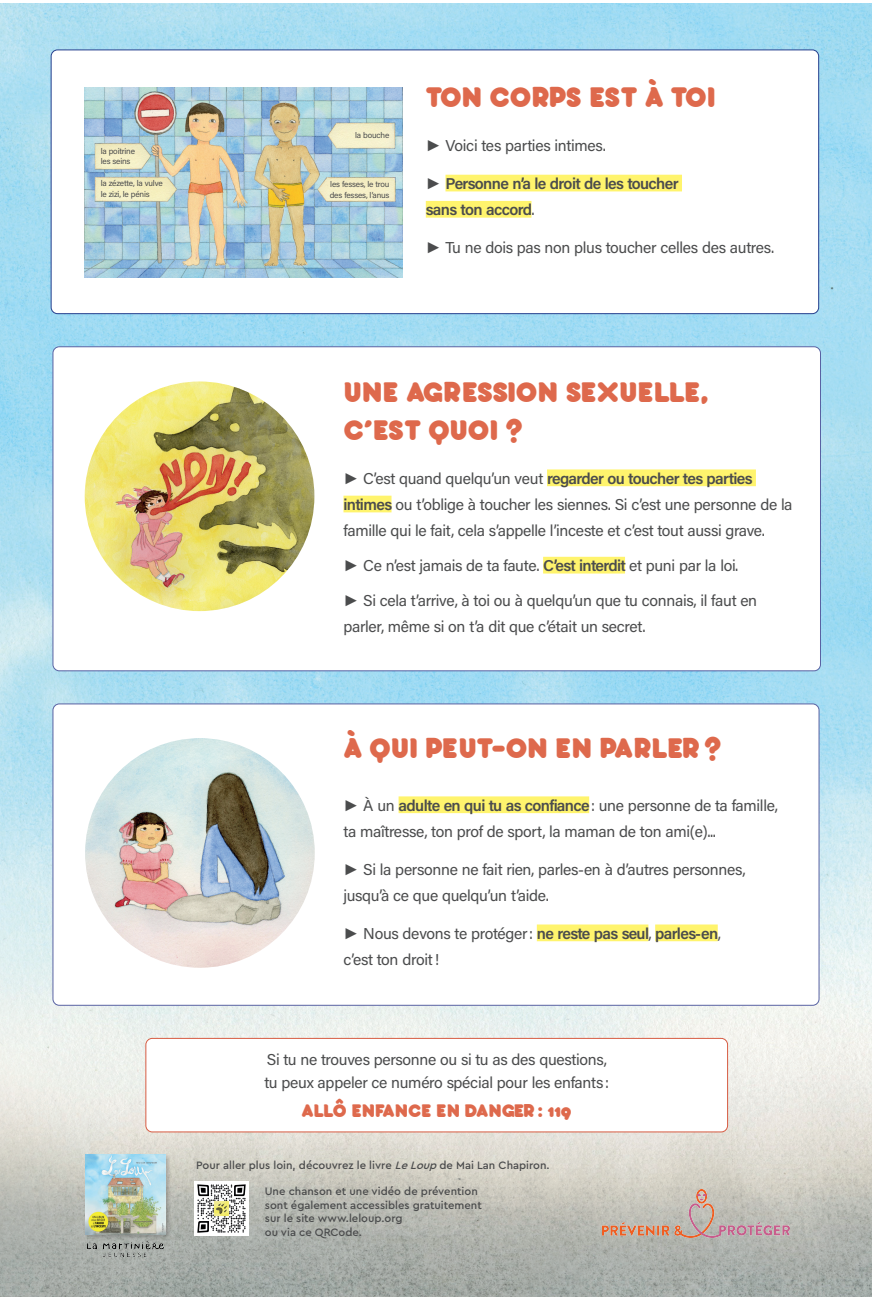
<style>
.page{position:relative;width:872px;height:1297px;background:#fff}
.page>*{position:absolute;margin:0;border:0;box-sizing:border-box;transform-origin:0 0}
.t1{font:900 31.5px/38.4px "bubbleboddy";color:#de694c}
.t2{font:900 31.5px "bubbleboddy";letter-spacing:-.02em;color:#de694c}
.t3{font:900 20.25px "bubbleboddy";color:#de694c}
.t4{font:15.75px/26.2px "Acumin Variable Concept";color:#4b4c4d}
.t5{font:500 11.25px/13.5px "Cera Pro";color:#4b4c4d}
.t6{font:8.25px/10.5px "Acumin Variable Concept";color:#4b4c4d}
.s1{font-family:"Arial"}
.s2{font-style:italic}
</style>
<div class="page">
<img style="left:0;top:3px;width:872px;height:1293px">
<img style="left:602px;top:1189px;width:187px;height:48px">
<img style="left:88px;top:1241px;width:75px;height:15px">
<div style="left:84px;top:1153px;width:88px;height:88px;background:#231f20;opacity:.23"></div>
<img style="left:85px;top:1154px;width:81px;height:81px">
<img style="left:195px;top:1181px;width:54px;height:54px">
<div style="left:53px;top:347px;width:767px;height:324px;background:#fff;border-radius:6px"></div>
<img style="left:85px;top:381px;width:229px;height:230px;border-radius:115px">
<div style="left:547px;top:469px;width:209px;height:17px;background:#fff46d"></div>
<div style="left:343px;top:496px;width:48px;height:16px;background:#fff46d"></div>
<div style="left:543px;top:557px;width:82px;height:16px;background:#fff46d"></div>
<div style="left:53px;top:704px;width:766px;height:301px;background:#fff;border-radius:6px"></div>
<img style="left:85px;top:738px;width:230px;height:230px;border-radius:115px">
<div style="left:398px;top:796px;width:191px;height:17px;background:#fff46d"></div>
<div style="left:537px;top:924px;width:111px;height:17px;background:#fff46d"></div>
<div style="left:655px;top:924px;width:62px;height:17px;background:#fff46d"></div>
<div style="left:146px;top:1038px;width:581px;height:94px;background:#fff;border-radius:6px"></div>
<div style="left:145px;top:1038px;width:583px;height:94px;border:1px solid #d75c43;border-radius:6px"></div>
<div style="left:51px;top:50px;width:767px;height:264px;background:#fff;border-radius:6px"></div>
<div style="left:51px;top:50px;width:768px;height:264px;border:1px solid #253f8e;border-radius:6px"></div>
<img style="left:84px;top:87px;width:319px;height:191px">
<div style="left:445px;top:175px;width:237px;height:16px;background:#fff46d"></div>
<div style="left:426px;top:201px;width:105px;height:17px;background:#fff46d"></div>
<p class="t6" style="left:101px;top:145px;width:36px">la poitrine les seins</p>
<p class="t6" style="left:101px;top:178px;width:63px">la zézette, la vulve le zizi, le pénis</p>
<p class="t6" style="left:355px;top:130px;width:36px">la bouche</p>
<p class="t6" style="left:330px;top:179px;width:61px">les fesses, le trou des fesses, l’anus</p>
<h1 class="t2" style="left:426px;top:76px;width:291px">TON CORPS EST À TOI</h1>
<p class="t4" style="left:426px;top:132px;width:181px"><span class="s1">►</span> Voici tes parties intimes.</p>
<p class="t4" style="left:426px;top:170px;width:253px"><span class="s1">►</span> Personne n’a le droit de les toucher sans ton accord.</p>
<p class="t4" style="left:426px;top:234px;width:349px"><span class="s1">►</span> Tu ne dois pas non plus toucher celles des autres.</p>
<h1 class="t1" style="left:343px;top:370px;width:366px">UNE AGRESSION SEXUELLE,<br>C’EST QUOI ?</h1>
<p class="t4" style="left:343px;top:464px;width:450px"><span class="s1">►</span> C’est quand quelqu’un veut regarder ou toucher tes parties intimes ou t’oblige à toucher les siennes. Si c’est une personne de la famille qui le fait, cela s’appelle l’inceste et c’est tout aussi grave.</p>
<p class="t4" style="left:343px;top:552px;width:396px"><span class="s1">►</span> Ce n’est jamais de ta faute. C’est interdit et puni par la loi.</p>
<p class="t4" style="left:343px;top:587px;width:415px"><span class="s1">►</span> Si cela t’arrive, à toi ou à quelqu’un que tu connais, il faut en parler, même si on t’a dit que c’était un secret.</p>
<h1 class="t1" style="left:343px;top:727px;width:380px">À QUI PEUT-ON EN PARLER?</h1>
<p class="t4" style="left:343px;top:791px;width:435px"><span class="s1">►</span> À un adulte en qui tu as confiance : une personne de ta famille, ta maîtresse, ton prof de sport, la maman de ton ami(e)...</p>
<p class="t4" style="left:343px;top:855px;width:403px"><span class="s1">►</span> Si la personne ne fait rien, parles-en à d’autres personnes, jusqu’à ce que quelqu’un t’aide.</p>
<p class="t4" style="left:343px;top:919px;width:378px"><span class="s1">►</span> Nous devons te protéger: ne reste pas seul, parles-en, c’est ton droit!</p>
<p class="t4" style="left:265px;top:1048px;width:345px;line-height:22.5px">Si tu ne trouves personne ou si tu as des questions, tu peux appeler ce numéro spécial pour les enfants :</p>
<p class="t3" style="left:301px;top:1096px;width:271px">ALLÔ ENFANCE EN DANGER: 119</p>
<p class="t5" style="left:196px;top:1158px;width:355px">Pour aller plus loin, découvrez le livre <span class="s2">LeLoup</span> de Mai Lan Chapiron.</p>
<p class="t5" style="left:265px;top:1184px;width:218px">Une chanson et une vidéo de prévention sont également accessibles gratuitement sur le site www.leloup.org<br>ou via ce QRCode.</p>
</div>
